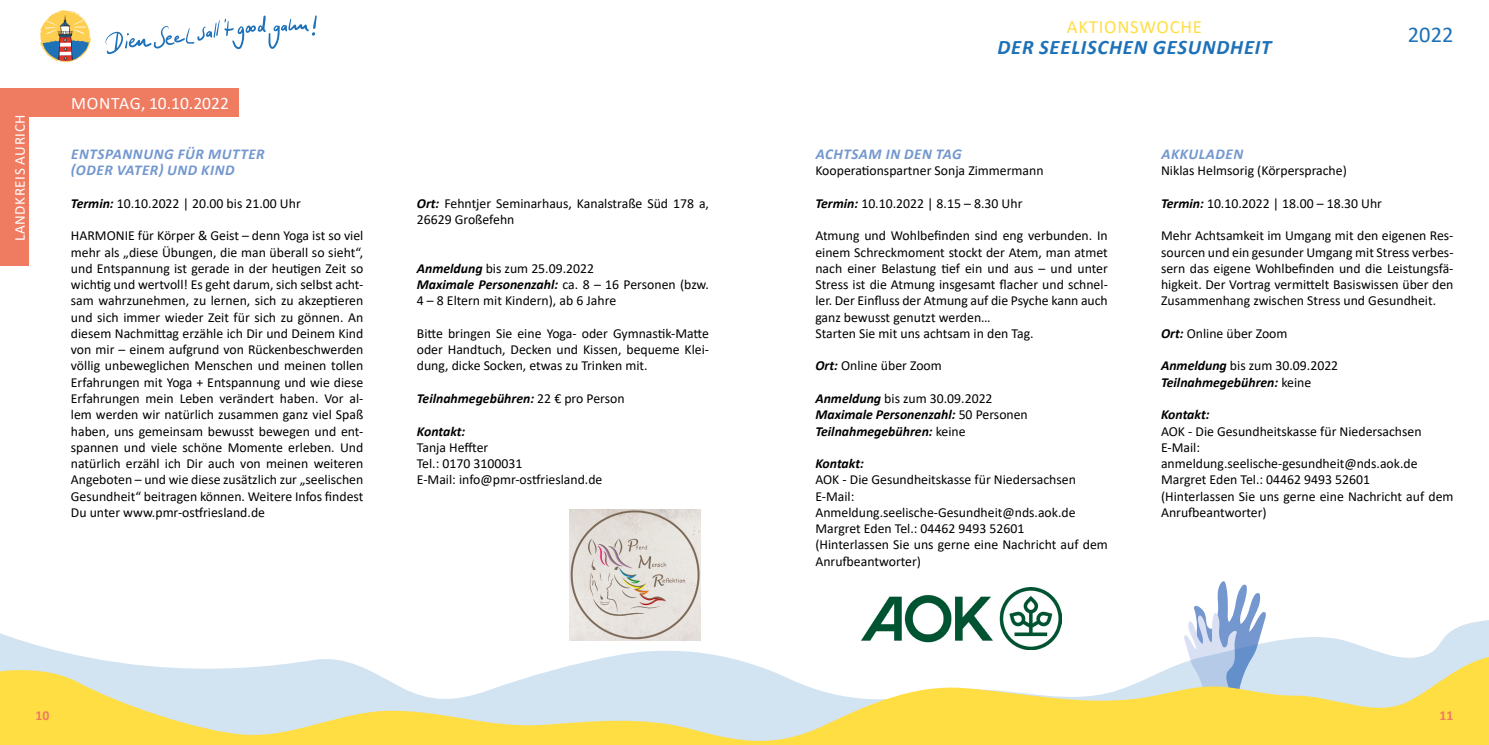
<style>
.page{position:relative;width:1489px;height:745px;background:#fff}
.page>*{position:absolute;margin:0;border:0;box-sizing:border-box;transform-origin:0 0}
.t1{font:22.5px "Calibri";color:#1d71b8}
.t2{font:italic 700 20.62px "Calibri";letter-spacing:.04em;color:#1d71b8}
.t3{font:18.75px "Calibri";letter-spacing:.04em;color:#ffde44}
.t4{font:17.5px "Calibri";color:#fff}
.t5{font:italic 700 15px/16.2px "Calibri";letter-spacing:.04em;color:#7397cf}
.t6{font:15px "Calibri";letter-spacing:.04em;color:#fff}
.t7{font:13.75px/16.2px "Calibri";color:#000}
.t8{font:italic 700 13.75px/16.2px "Calibri";color:#000}
.t9{font:700 13.75px "Calibri";color:#ef7b61}
.s1{font-weight:700;font-style:italic}
.s2{font-weight:400;font-style:normal}
</style>
<div class="page">
<svg style="left:1217px;top:581px;width:43px;height:14px"></svg>
<div style="left:0;top:89px;width:29px;height:177px;background:#ef7b61"></div>
<svg style="left:0;top:595px;width:1488px;height:54px"></svg>
<svg style="left:40px;top:10px;width:52px;height:52px"></svg>
<svg style="left:0;top:649px;width:1488px;height:95px"></svg>
<svg style="left:105px;top:15px;width:212px;height:39px"></svg>
<div style="left:29px;top:89px;width:209px;height:28px;background:#ef7b61"></div>
<img style="left:569px;top:509px;width:131px;height:131px">
<img style="left:861px;top:587px;width:200px;height:62px">
<p class="t6" style="left:9px;top:241px;width:128px;rotate:-90deg">LANDKREIS AURICH</p>
<p class="t4" style="left:71px;top:91px;width:159px">MONTAG, 10.10.2022</p>
<p class="t5" style="left:71px;top:145px;width:195px">ENTSPANNUNG FÜR MUTTER (ODER VATER) UND KIND</p>
<p class="t7" style="left:71px;top:194px;width:231px"><span class="s1">Termin:</span> 10.10.2022 | 20.00 bis 21.00 Uhr</p>
<p class="t7" style="left:71px;top:227px;width:294px;text-align:justify">HARMONIE für Körper &amp; Geist – denn Yoga ist so viel mehr als „diese Übungen, die man überall so sieht“, und Entspannung ist gerade in der heutigen Zeit so wichtig und wertvoll! Es geht darum, sich selbst acht&shy;sam wahrzunehmen, zu lernen, sich zu akzeptieren und sich immer wieder Zeit für sich zu gönnen. An diesem Nachmittag erzähle ich Dir und Deinem Kind von mir – einem aufgrund von Rückenbeschwerden völlig unbeweglichen Menschen und meinen tollen Erfahrungen mit Yoga + Entspannung und wie diese Erfahrungen mein Leben verändert haben. Vor al&shy;lem werden wir natürlich zusammen ganz viel Spaß haben, uns gemeinsam bewusst bewegen und ent&shy;spannen und viele schöne Momente erleben. Und natürlich erzähl ich Dir auch von meinen weiteren Angeboten – und wie diese zusätzlich zur „seelischen Gesundheit“ beitragen können. Weitere Infos findest Du unter www.pmr-ostfriesland.de</p>
<p class="t7" style="left:417px;top:194px;width:294px"><span class="s1">Ort:</span> Fehntjer Seminarhaus, Kanalstraße Süd 178 a,<br>26629 Großefehn</p>
<p class="t7" style="left:417px;top:259px;width:294px"><span class="s1">Anmeldung</span> bis zum 25.09.2022<br><span class="s1">Maximale Personenzahl:</span> ca. 8 – 16 Personen (bzw.<br>4 – 8 Eltern mit Kindern), ab 6 Jahre</p>
<p class="t7" style="left:417px;top:324px;width:294px;text-align:justify">Bitte bringen Sie eine Yoga- oder Gymnastik-Matte oder Handtuch, Decken und Kissen, bequeme Klei&shy;dung, dicke Socken, etwas zu Trinken mit.</p>
<p class="t8" style="left:417px;top:389px;width:209px">Teilnahmegebühren: <span class="s2">22 € pro Person</span></p>
<p class="t8" style="left:417px;top:422px;width:50px">Kontakt:</p>
<p class="t7" style="left:417px;top:438px;width:187px">Tanja Heffter<br>Tel.: 0170 3100031<br>E-Mail: info@pmr-ostfriesland.de</p>
<h3 class="t3" style="left:1066px;top:14px;width:137px">AKTIONSWOCHE</h3>
<h2 class="t2" style="left:997px;top:32px;width:275px">DER SEELISCHEN GESUNDHEIT</h2>
<h1 class="t1" style="left:1407px;top:19px;width:47px">2022</h1>
<p class="t5" style="left:815px;top:145px;width:148px">ACHTSAM IN DEN TAG</p>
<p class="t7" style="left:815px;top:162px;width:230px">Kooperationspartner Sonja Zimmermann</p>
<p class="t7" style="left:815px;top:194px;width:208px"><span class="s1">Termin:</span> 10.10.2022 | 8.15 – 8.30 Uhr</p>
<p class="t7" style="left:815px;top:227px;width:294px">Atmung und Wohlbefinden sind eng verbunden. In einem Schreckmoment stockt der Atem, man atmet nach einer Belastung tief ein und aus – und unter Stress ist die Atmung insgesamt flacher und schnel&shy;ler. Der Einfluss der Atmung auf die Psyche kann auch ganz bewusst genutzt werden…<br>Starten Sie mit uns achtsam in den Tag.</p>
<p class="t7" style="left:815px;top:357px;width:128px"><span class="s1">Ort:</span> Online über Zoom</p>
<p class="t8" style="left:815px;top:389px;width:214px">Anmeldung <span class="s2">bis zum 30.09.2022<br></span>Maximale Personenzahl: <span class="s2">50 Personen<br></span>Teilnahmegebühren: <span class="s2">keine</span></p>
<p class="t8" style="left:815px;top:454px;width:50px">Kontakt:</p>
<p class="t7" style="left:815px;top:471px;width:294px">AOK - Die Gesundheitskasse für Niedersachsen E-Mail:<br>Anmeldung.seelische-Gesundheit@nds.aok.de Margret Eden Tel.: 04462 9493 52601<br>(Hinterlassen Sie uns gerne eine Nachricht auf dem Anrufbeantworter)</p>
<p class="t5" style="left:1161px;top:145px;width:83px">AKKULADEN</p>
<p class="t7" style="left:1160px;top:162px;width:187px">Niklas Helmsorig (Körpersprache)</p>
<p class="t7" style="left:1160px;top:194px;width:222px"><span class="s1">Termin:</span> 10.10.2022 | 18.00 – 18.30 Uhr</p>
<p class="t7" style="left:1160px;top:227px;width:294px;text-align:justify">Mehr Achtsamkeit im Umgang mit den eigenen Res&shy;sourcen und ein gesunder Umgang mit Stress verbes&shy;sern das eigene Wohlbefinden und die Leistungsfä&shy;higkeit. Der Vortrag vermittelt Basiswissen über den Zusammenhang zwischen Stress und Gesundheit.</p>
<p class="t7" style="left:1160px;top:324px;width:128px"><span class="s1">Ort:</span> Online über Zoom</p>
<p class="t8" style="left:1160px;top:357px;width:179px">Anmeldung <span class="s2">bis zum 30.09.2022<br></span>Teilnahmegebühren: <span class="s2">keine</span></p>
<p class="t8" style="left:1160px;top:406px;width:50px">Kontakt:</p>
<p class="t7" style="left:1160px;top:422px;width:294px">AOK - Die Gesundheitskasse für Niedersachsen E-Mail: anmeldung.seelische-gesundheit@nds.aok.de Margret Eden Tel.: 04462 9493 52601<br>(Hinterlassen Sie uns gerne eine Nachricht auf dem Anrufbeantworter)</p>
<p class="t9" style="left:35px;top:705px;width:15px">10</p>
<p class="t9" style="left:1439px;top:705px;width:15px">11</p>
</div>
